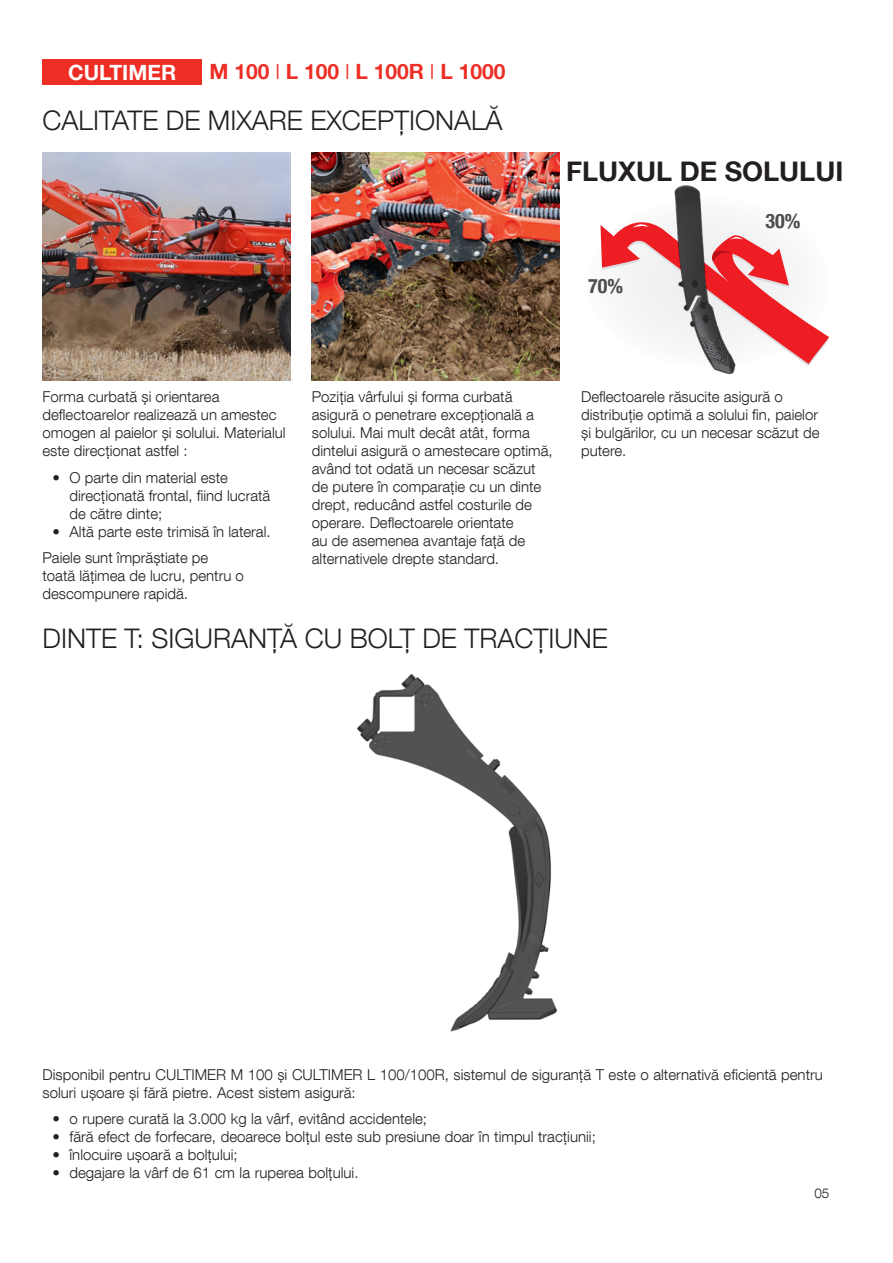
<style>
.page{position:relative;width:893px;height:1263px;background:#fff}
.page>*{position:absolute;margin:0;border:0;box-sizing:border-box;transform-origin:0 0}
.t1{font:300 27px "Helvetica Neue LT Com";color:#231f20}
.t2{font:700 27px "Helvetica Neue LT Com";color:#231f20}
.t3{font:700 21px "Helvetica Neue LT Com";color:#ee2e25}
.t4{font:700 21px "Helvetica Neue LT Com";color:#fff}
.t5{font:700 condensed 20.1px "Helvetica Neue LT Com";color:#4b4c4d}
.t6{font:300 15px/18px "Helvetica Neue LT Com";color:#231f20}
.t7{font:300 13.5px "Helvetica Neue LT Com";color:#231f20}
.s1{font-weight:300}
</style>
<div class="page">
<div style="left:43px;top:60px;width:159px;height:25px;background:#ee2e25"></div>
<img style="left:43px;top:152px;width:248px;height:229px">
<img style="left:312px;top:152px;width:248px;height:229px">
<svg style="left:601px;top:222px;width:228px;height:144px"></svg>
<img style="left:659px;top:185px;width:86px;height:190px">
<img style="left:356px;top:674px;width:202px;height:358px">
<p class="t4" style="left:68px;top:59px;width:110px">CULTIMER</p>
<p class="t3" style="left:210px;top:59px;width:297px">M 100 <span class="s1">I</span> L 100 <span class="s1">I</span> L 100R <span class="s1">I</span> L 1000</p>
<p class="t1" style="left:43px;top:104px;width:461px">CALITATE DE MIXARE EXCEPȚIONALĂ</p>
<p class="t2" style="left:566px;top:155px;width:279px">FLUXUL DE SOLULUI</p>
<p class="t5" style="left:588px;top:274px;width:36px">70%</p>
<p class="t5" style="left:765px;top:209px;width:36px">30%</p>
<p class="t6" style="left:43px;top:388px;width:245px">Forma curbată și orientarea deflectoarelor realizează un amestec omogen al paielor și solului. Materialul este direcționat astfel :</p>
<p class="t6" style="left:70px;top:468px;width:202px;text-indent:-17px">• O parte din material este direcționată frontal, fiind lucrată de către dinte;</p>
<p class="t6" style="left:53px;top:522px;width:220px">• Altă parte este trimisă în lateral.</p>
<p class="t6" style="left:43px;top:549px;width:203px">Paiele sunt împrăștiate pe toată lățimea de lucru, pentru o descompunere rapidă.</p>
<p class="t6" style="left:312px;top:388px;width:242px">Poziția vârfului și forma curbată asigură o penetrare excepțională a solului. Mai mult decât atât, forma dintelui asigură o amestecare optimă, având tot odată un necesar scăzut de putere în comparație cu un dinte drept, reducând astfel costurile de operare. Deflectoarele orientate<br>au de asemenea avantaje față de alternativele drepte standard.</p>
<p class="t6" style="left:581px;top:388px;width:240px">Deflectoarele răsucite asigură o distribuție optimă a solului fin, paielor și bulgărilor, cu un necesar scăzut de putere.</p>
<p class="t1" style="left:43px;top:621px;width:567px">DINTE T: SIGURANȚĂ CU BOLȚ DE TRACȚIUNE</p>
<p class="t6" style="left:43px;top:1065px;width:782px">Disponibil pentru CULTIMER M 100 și CULTIMER L 100/100R, sistemul de siguranță T este o alternativă eficientă pentru soluri ușoare și fără pietre. Acest sistem asigură:</p>
<p class="t6" style="left:53px;top:1109px;width:376px">• o rupere curată la 3.000 kg la vârf, evitând accidentele;</p>
<p class="t6" style="left:53px;top:1127px;width:545px">• fără efect de forfecare, deoarece bolțul este sub presiune doar în timpul tracțiunii;</p>
<p class="t6" style="left:53px;top:1145px;width:187px">• înlocuire ușoară a bolțului;</p>
<p class="t6" style="left:53px;top:1163px;width:308px">• degajare la vârf de 61 cm la ruperea bolțului.</p>
<p class="t7" style="left:814px;top:1185px;width:16px">05</p>
</div>
